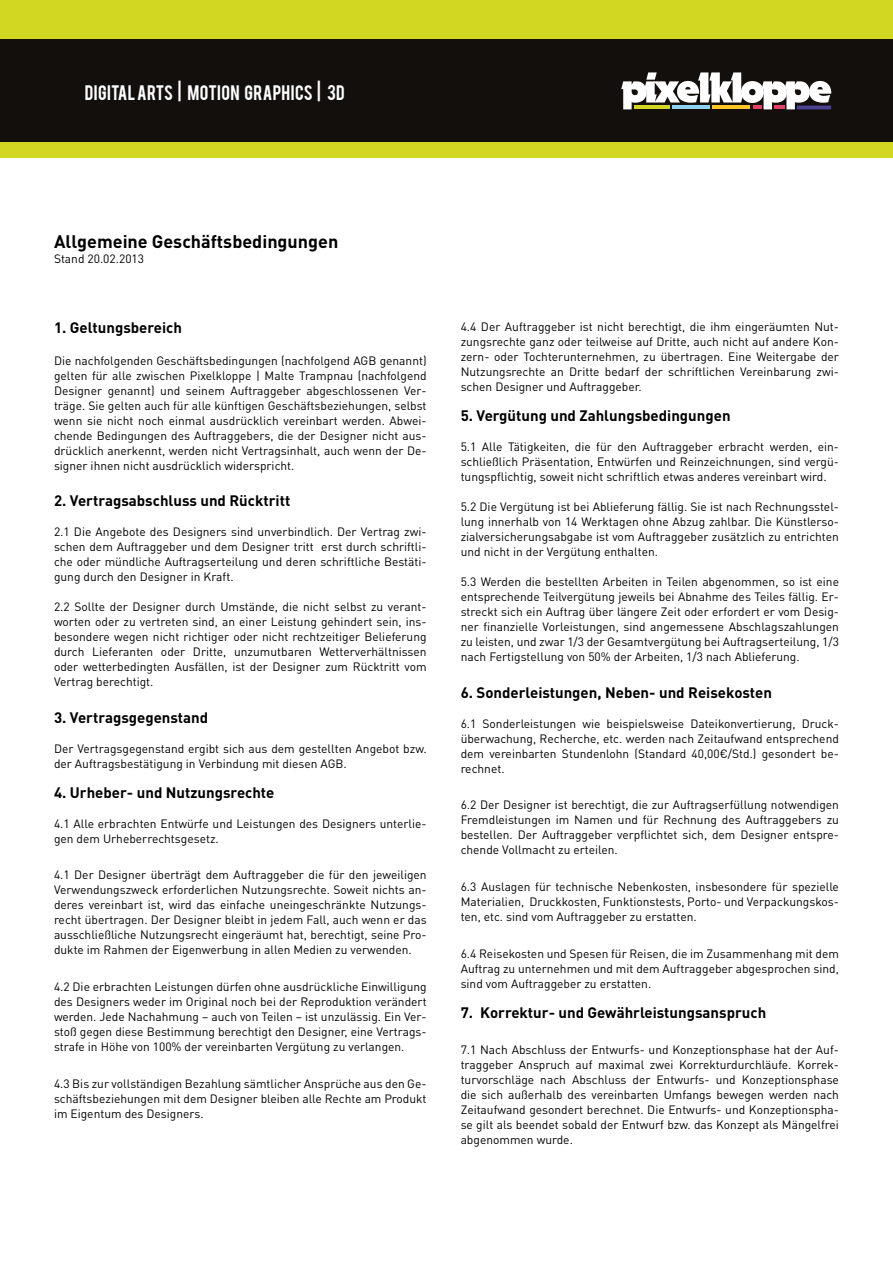
<style>
.page{position:relative;width:893px;height:1263px;background:#fff}
.page>*{position:absolute;margin:0;border:0;box-sizing:border-box;transform-origin:0 0}
.t1{font:700 18px "DIN Pro";color:#000}
.t2{font:16.5px "Bebas";letter-spacing:.02em;color:#fff}
.t3{font:700 15px "DIN Pro";color:#000}
.t4{font:12px/15px "DIN Pro";color:#000;text-align:justify}
</style>
<div class="page">
<div style="left:0;top:0;width:893px;height:158px;background:#d2d821"></div>
<div style="left:0;top:39px;width:893px;height:103px;background:#120f0c"></div>
<svg style="left:621px;top:72px;width:210px;height:37px"></svg>
<h2 class="t2" style="left:85px;top:81px;width:261px">DIGITAL ARTS | MOTION GRAPHICS | 3D</h2>
<h1 class="t1" style="left:54px;top:229px;width:286px">Allgemeine Geschäftsbedingungen</h1>
<p class="t4" style="left:54px;top:250px;width:92px">Stand 20.02.2013</p>
<p class="t3" style="left:54px;top:318px;width:129px">1. Geltungsbereich</p>
<p class="t4" style="left:54px;top:352px;width:374px">Die nachfolgenden Geschäftsbedingungen (nachfolgend AGB genannt) gelten für alle zwischen Pixelkloppe | Malte Trampnau (nachfolgend Designer genannt) und seinem Auftraggeber abgeschlossenen Ver&shy;träge. Sie gelten auch für alle künftigen Geschäftsbeziehungen, selbst wenn sie nicht noch einmal ausdrücklich vereinbart werden. Abwei&shy;chende Bedingungen des Auftraggebers, die der Designer nicht aus&shy;drücklich anerkennt, werden nicht Vertragsinhalt, auch wenn der De&shy;signer ihnen nicht ausdrücklich widerspricht.</p>
<p class="t3" style="left:54px;top:491px;width:238px">2. Vertragsabschluss und Rücktritt</p>
<p class="t4" style="left:54px;top:524px;width:374px">2.1 Die Angebote des Designers sind unverbindlich. Der Vertrag zwi&shy;schen dem Auftraggeber und dem Designer tritt erst durch schriftli&shy;che oder mündliche Auftragserteilung und deren schriftliche Bestäti&shy;gung durch den Designer in Kraft.</p>
<p class="t4" style="left:54px;top:599px;width:374px">2.2 Sollte der Designer durch Umstände, die nicht selbst zu verant&shy;worten oder zu vertreten sind, an einer Leistung gehindert sein, ins&shy;besondere wegen nicht richtiger oder nicht rechtzeitiger Belieferung durch Lieferanten oder Dritte, unzumutbaren Wetterverhältnissen oder wetterbedingten Ausfällen, ist der Designer zum Rücktritt vom Vertrag berechtigt.</p>
<p class="t3" style="left:54px;top:707px;width:156px">3. Vertragsgegenstand</p>
<p class="t4" style="left:54px;top:740px;width:374px">Der Vertragsgegenstand ergibt sich aus dem gestellten Angebot bzw. der Auftragsbestätigung in Verbindung mit diesen AGB.</p>
<p class="t3" style="left:54px;top:782px;width:222px">4. Urheber- und Nutzungsrechte</p>
<p class="t4" style="left:54px;top:815px;width:374px">4.1 Alle erbrachten Entwürfe und Leistungen des Designers unterlie&shy;gen dem Urheberrechtsgesetz.</p>
<p class="t4" style="left:54px;top:867px;width:374px">4.1 Der Designer überträgt dem Auftraggeber die für den jeweiligen Verwendungszweck erforderlichen Nutzungsrechte. Soweit nichts an&shy;deres vereinbart ist, wird das einfache uneingeschränkte Nutzungs&shy;recht übertragen. Der Designer bleibt in jedem Fall, auch wenn er das ausschließliche Nutzungsrecht eingeräumt hat, berechtigt, seine Pro&shy;dukte im Rahmen der Eigenwerbung in allen Medien zu verwenden.</p>
<p class="t4" style="left:54px;top:979px;width:374px">4.2 Die erbrachten Leistungen dürfen ohne ausdrückliche Einwilligung des Designers weder im Original noch bei der Reproduktion verändert werden. Jede Nachahmung – auch von Teilen – ist unzulässig. Ein Ver&shy;stoß gegen diese Bestimmung berechtigt den Designer, eine Vertrags&shy;strafe in Höhe von 100% der vereinbarten Vergütung zu verlangen.</p>
<p class="t4" style="left:54px;top:1075px;width:374px">4.3 Bis zur vollständigen Bezahlung sämtlicher Ansprüche aus den Ge&shy;schäftsbeziehungen mit dem Designer bleiben alle Rechte am Produkt im Eigentum des Designers.</p>
<p class="t4" style="left:461px;top:319px;width:380px">4.4 Der Auftraggeber ist nicht berechtigt, die ihm eingeräumten Nut&shy;zungsrechte ganz oder teilweise auf Dritte, auch nicht auf andere Kon&shy;zern- oder Tochterunternehmen, zu übertragen. Eine Weitergabe der Nutzungsrechte an Dritte bedarf der schriftlichen Vereinbarung zwi&shy;schen Designer und Auftraggeber.</p>
<p class="t3" style="left:461px;top:405px;width:271px">5. Vergütung und Zahlungsbedingungen</p>
<p class="t4" style="left:461px;top:439px;width:380px">5.1 Alle Tätigkeiten, die für den Auftraggeber erbracht werden, ein&shy;schließlich Präsentation, Entwürfen und Reinzeichnungen, sind vergü&shy;tungspflichtig, soweit nicht schriftlich etwas anderes vereinbart wird.</p>
<p class="t4" style="left:461px;top:499px;width:380px">5.2 Die Vergütung ist bei Ablieferung fällig. Sie ist nach Rechnungsstel&shy;lung innerhalb von 14 Werktagen ohne Abzug zahlbar. Die Künstlerso&shy;zialversicherungsabgabe ist vom Auftraggeber zusätzlich zu entrichten und nicht in der Vergütung enthalten.</p>
<p class="t4" style="left:461px;top:574px;width:380px">5.3 Werden die bestellten Arbeiten in Teilen abgenommen, so ist eine entsprechende Teilvergütung jeweils bei Abnahme des Teiles fällig. Er&shy;streckt sich ein Auftrag über längere Zeit oder erfordert er vom Desig&shy;ner finanzielle Vorleistungen, sind angemessene Abschlagszahlungen zu leisten, und zwar 1/3 der Gesamtvergütung bei Auftragserteilung, 1/3 nach Fertigstellung von 50% der Arbeiten, 1/3 nach Ablieferung.</p>
<p class="t3" style="left:461px;top:682px;width:313px">6. Sonderleistungen, Neben- und Reisekosten</p>
<p class="t4" style="left:461px;top:715px;width:380px">6.1 Sonderleistungen wie beispielsweise Dateikonvertierung, Druck&shy;überwachung, Recherche, etc. werden nach Zeitaufwand entsprechend dem vereinbarten Stundenlohn (Standard 40,00€/Std.) gesondert be&shy;rechnet.</p>
<p class="t4" style="left:461px;top:797px;width:380px">6.2 Der Designer ist berechtigt, die zur Auftragserfüllung notwendigen Fremdleistungen im Namen und für Rechnung des Auftraggebers zu bestellen. Der Auftraggeber verpflichtet sich, dem Designer entspre&shy;chende Vollmacht zu erteilen.</p>
<p class="t4" style="left:461px;top:879px;width:380px">6.3 Auslagen für technische Nebenkosten, insbesondere für spezielle Materialien, Druckkosten, Funktionstests, Porto- und Verpackungskos&shy;ten, etc. sind vom Auftraggeber zu erstatten.</p>
<p class="t4" style="left:461px;top:945px;width:380px">6.4 Reisekosten und Spesen für Reisen, die im Zusammenhang mit dem Auftrag zu unternehmen und mit dem Auftraggeber abgesprochen sind, sind vom Auftraggeber zu erstatten.</p>
<p class="t3" style="left:461px;top:1002px;width:307px">7. Korrektur- und Gewährleistungsanspruch</p>
<p class="t4" style="left:461px;top:1042px;width:380px">7.1 Nach Abschluss der Entwurfs- und Konzeptionsphase hat der Auf&shy;traggeber Anspruch auf maximal zwei Korrekturdurchläufe. Korrek&shy;turvorschläge nach Abschluss der Entwurfs- und Konzeptionsphase die sich außerhalb des vereinbarten Umfangs bewegen werden nach Zeitaufwand gesondert berechnet. Die Entwurfs- und Konzeptionspha&shy;se gilt als beendet sobald der Entwurf bzw. das Konzept als Mängelfrei abgenommen wurde.</p>
</div>
